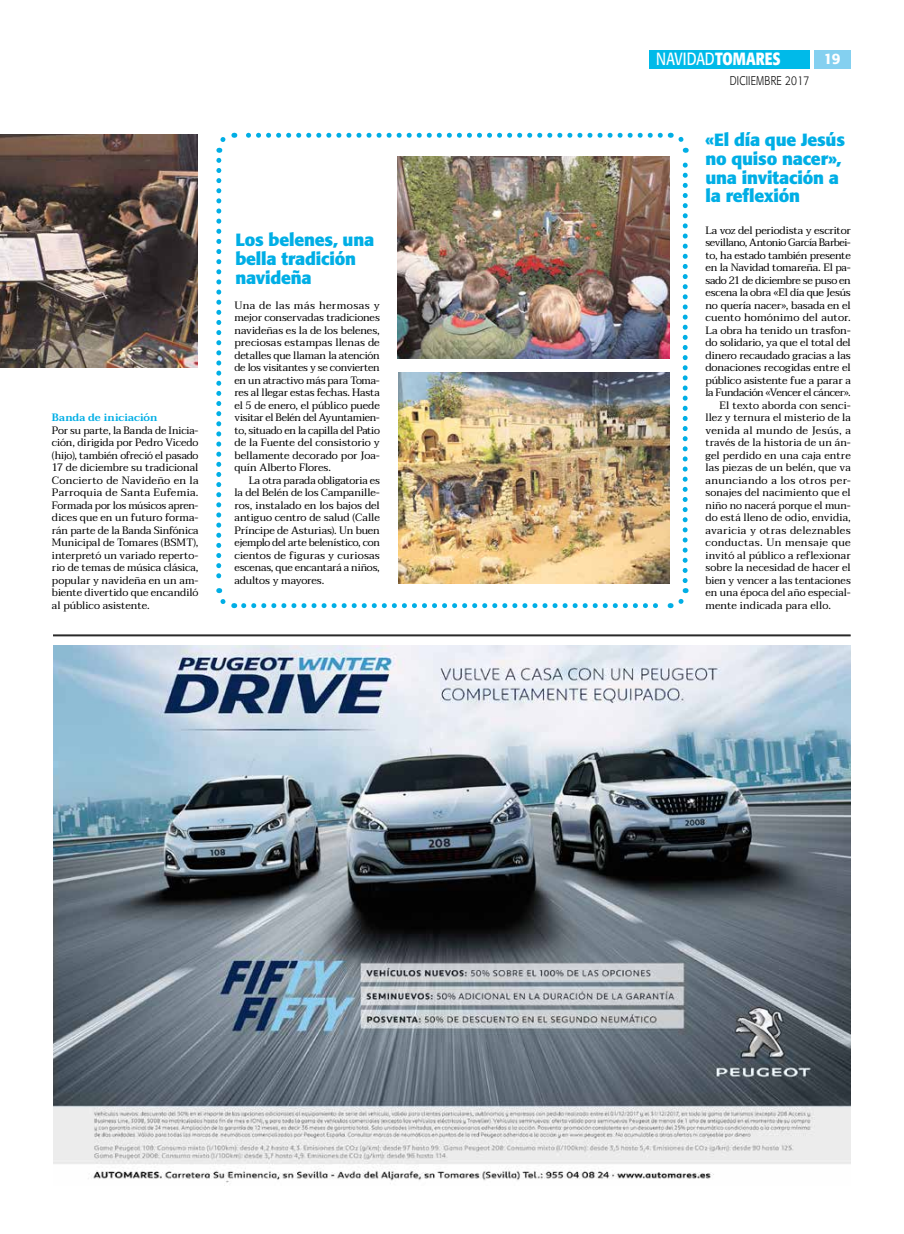
<style>
.page{position:relative;width:904px;height:1234px;background:#fff}
.page>*{position:absolute;margin:0;border:0;box-sizing:border-box;transform-origin:0 0}
.t1{font:700 17.5px/18.8px "Formata";letter-spacing:-.01em;color:#00aee5}
.t2{font:17.5px "Formata";color:#fff;scale:.8 1}
.t3{font:500 15px "Formata";color:#fff}
.t4{font:300 12.5px "Formata";letter-spacing:.025em;color:#000;scale:.8 1}
.t5{font:10.62px/12.5px "Taviraj";color:#000;text-align:justify}
.t6{font:10.62px "Taviraj";letter-spacing:-.035em;color:#000}
.t7{font:10.62px "Taviraj";letter-spacing:-.02em;color:#000}
.t8{font:10.62px "Taviraj";letter-spacing:-.04em;color:#000}
.t9{font:10.62px "Taviraj";letter-spacing:-.025em;color:#000}
.t10{font:10.62px "Taviraj";letter-spacing:.03em;color:#000}
.t11{font:10.62px "Taviraj";letter-spacing:.035em;color:#000}
.t12{font:10.62px "Taviraj";letter-spacing:.02em;color:#000}
.t13{font:10.62px "Taviraj";letter-spacing:.025em;color:#000}
.t14{font:600 10.62px "Taviraj";color:#00aee5}
.s1{font-weight:700}
</style>
<div class="page">
<div style="left:649px;top:50px;width:160px;height:19px;background:#00bae9"></div>
<div style="left:814px;top:50px;width:36px;height:19px;background:#84d0f0"></div>
<img style="left:0;top:135px;width:198px;height:232px">
<svg style="left:216px;top:160px;width:19px;height:449px"></svg>
<svg style="left:244px;top:588px;width:445px;height:20px"></svg>
<svg style="left:669px;top:132px;width:19px;height:448px"></svg>
<svg style="left:216px;top:132px;width:444px;height:21px"></svg>
<img style="left:397px;top:156px;width:272px;height:202px">
<hr style="left:53px;top:634px;width:797px;height:1px;background:#000">
<hr style="left:53px;top:635px;width:797px;height:1px;background:#000">
<img style="left:53px;top:645px;width:797px;height:539px">
<img style="left:398px;top:372px;width:271px;height:211px">
<p class="t14" style="left:52px;top:411px;width:107px">Banda de iniciación</p>
<p class="t5" style="left:52px;top:424px;width:148px">Por su parte, la Banda de Inicia&shy;ción, dirigida por Pedro Vicedo (hijo), también ofreció el pasado 17 de diciembre su tradicional Concierto de Navideño en la Parroquia de Santa Eufemia.<br>Formada por los músicos apren&shy;dices que en un futuro forma&shy;rán parte de la Banda Sinfónica Municipal de Tomares (BSMT), interpretó un variado reperto&shy;rio de temas de música clásica, popular y navideña en un am&shy;biente divertido que encandiló al público asistente.</p>
<h1 class="t1" style="left:235px;top:230px;width:140px">Los belenes, una bella tradición navideña</h1>
<p class="t5" style="left:234px;top:299px;width:147px">Una de las más hermosas y mejor conservadas tradiciones navideñas es la de los belenes, preciosas estampas llenas de detalles que llaman la atención de los visitantes y se convierten en un atractivo más para Toma&shy;res al llegar estas fechas. Hasta el 5 de enero, el público puede visitar el Belén del Ayuntamien&shy;to, situado en la capilla del Patio de la Fuente del consistorio y bellamente decorado por Joa&shy;quín Alberto Flores.</p>
<p class="t5" style="left:234px;top:474px;width:147px;text-indent:14px">La otra parada obligatoria es la del Belén de los Campanille&shy;ros, instalado en los bajos del antiguo centro de salud (Calle Príncipe de Asturias). Un buen ejemplo del arte belenístico, con cientos de figuras y curiosas escenas, que encantará a niños, adultos y mayores.</p>
<h1 class="t2" style="left:656px;top:48px;width:157px">NAVIDAD<span class="s1">tomares</span></h1>
<h2 class="t3" style="left:824px;top:50px;width:18px">19</h2>
<p class="t4" style="left:729px;top:73px;width:101px">DICIIEMBRE 2017</p>
<h1 class="t1" style="left:705px;top:130px;width:141px">«El día que Jesús no quiso nacer», una invitación a la reflexión</h1>
<p class="t5" style="left:705px;top:224px;width:147px">La voz del periodista y escritor</p>
<p class="t6" style="left:705px;top:234px;width:147px">sevillano, Antonio García Barbei-</p>
<p class="t7" style="left:705px;top:246px;width:147px">to, ha estado también presente</p>
<p class="t5" style="left:705px;top:261px;width:147px">en la Navidad tomareña. El pa-</p>
<p class="t6" style="left:705px;top:271px;width:147px">sado 21 de diciembre se puso en</p>
<p class="t7" style="left:705px;top:284px;width:147px">escena la obra «El día que Jesús</p>
<p class="t5" style="left:705px;top:299px;width:147px">no quería nacer», basada en el</p>
<p class="t5" style="left:705px;top:311px;width:147px">cuento homónimo del autor.</p>
<p class="t5" style="left:705px;top:324px;width:147px">La obra ha tenido un trasfon-</p>
<p class="t9" style="left:705px;top:334px;width:147px">do solidario, ya que el total del</p>
<p class="t5" style="left:705px;top:349px;width:147px">dinero recaudado gracias a las</p>
<p class="t5" style="left:705px;top:361px;width:147px">donaciones recogidas entre el</p>
<p class="t5" style="left:705px;top:374px;width:147px">público asistente fue a parar a</p>
<p class="t8" style="left:705px;top:384px;width:147px">la Fundación «Vencer el cáncer».</p>
<p class="t5" style="left:719px;top:399px;width:133px">El texto aborda con senci-</p>
<p class="t5" style="left:705px;top:411px;width:147px">llez y ternura el misterio de la</p>
<p class="t12" style="left:705px;top:421px;width:147px">venida al mundo de Jesús, a</p>
<p class="t5" style="left:705px;top:436px;width:147px">través de la historia de un án-</p>
<p class="t5" style="left:705px;top:449px;width:147px">gel perdido en una caja entre</p>
<p class="t5" style="left:705px;top:461px;width:147px">las piezas de un belén, que va</p>
<p class="t11" style="left:705px;top:471px;width:147px">anunciando a los otros per-</p>
<p class="t5" style="left:705px;top:486px;width:147px">sonajes del nacimiento que el</p>
<p class="t5" style="left:705px;top:499px;width:147px">niño no nacerá porque el mun-</p>
<p class="t5" style="left:705px;top:511px;width:147px">do está lleno de odio, envidia,</p>
<p class="t10" style="left:705px;top:521px;width:147px">avaricia y otras deleznables</p>
<p class="t13" style="left:705px;top:534px;width:147px">conductas. Un mensaje que</p>
<p class="t5" style="left:705px;top:549px;width:147px">invitó al público a reflexionar</p>
<p class="t5" style="left:705px;top:561px;width:147px">sobre la necesidad de hacer el</p>
<p class="t5" style="left:705px;top:574px;width:147px">bien y vencer a las tentaciones</p>
<p class="t5" style="left:705px;top:586px;width:147px">en una época del año especial-</p>
<p class="t5" style="left:705px;top:599px;width:127px">mente indicada para ello.</p>
</div>
